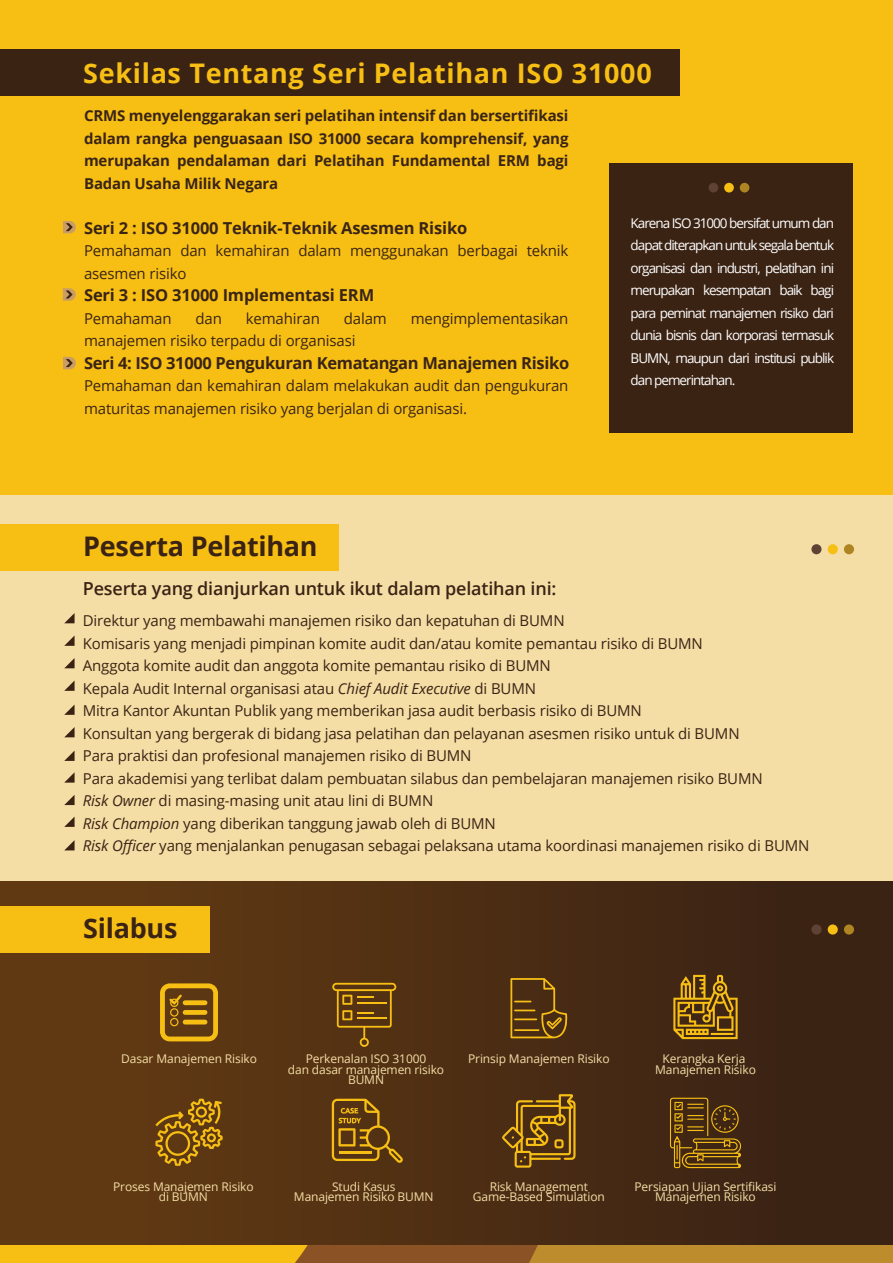
<style>
.page{position:relative;width:893px;height:1263px;background:#fff}
.page>*{position:absolute;margin:0;border:0;box-sizing:border-box;transform-origin:0 0}
.t1{font:700 27px "Open Sans";letter-spacing:.025em;color:#f7bf14}
.t2{font:700 27px "Open Sans";letter-spacing:-.01em;color:#3b2314}
.t3{font:600 18px "Open Sans";letter-spacing:-.01em;color:#3b2314}
.t4{font:700 16.5px "Open Sans";letter-spacing:-.01em;color:#3a2416}
.t5{font:15px/22.5px "Open Sans";letter-spacing:-.01em;color:#3b2314}
.t6{font:15px/22.5px "Open Sans";letter-spacing:-.01em;color:#3a2416}
.t7{font:700 15px/22.5px "Open Sans";letter-spacing:-.01em;color:#3a2416;text-align:justify}
.t8{font:13.5px/22.5px "Open Sans";letter-spacing:-.075em;color:#fff;text-align:justify}
.t9{font:12px/10.5px "Open Sans";letter-spacing:-.01em;color:#f4dea6;text-align:center}
.s1{font-style:italic}
</style>
<div class="page">
<div style="left:0;top:425px;width:893px;height:838px;background:#f4dea6"></div>
<div style="left:0;top:524px;width:338px;height:46px;background:#f7bf14"></div>
<div style="left:0;top:0;width:893px;height:494px;background:#f7bf14"></div>
<div style="left:0;top:881px;width:893px;height:374px;background:linear-gradient(to right,#663d13,#382114)"></div>
<div style="left:0;top:907px;width:209px;height:46px;background:#f7bf14"></div>
<div style="left:0;top:50px;width:679px;height:46px;background:#3b2314"></div>
<svg style="left:64px;top:613px;width:11px;height:10px"></svg>
<svg style="left:64px;top:635px;width:11px;height:11px"></svg>
<svg style="left:64px;top:658px;width:11px;height:10px"></svg>
<svg style="left:64px;top:680px;width:11px;height:11px"></svg>
<svg style="left:64px;top:704px;width:11px;height:11px"></svg>
<svg style="left:64px;top:727px;width:11px;height:10px"></svg>
<svg style="left:64px;top:750px;width:11px;height:11px"></svg>
<svg style="left:64px;top:772px;width:11px;height:11px"></svg>
<svg style="left:64px;top:795px;width:11px;height:10px"></svg>
<svg style="left:64px;top:816px;width:11px;height:11px"></svg>
<svg style="left:65px;top:840px;width:10px;height:10px"></svg>
<svg style="left:0;top:1246px;width:893px;height:17px;background:#c38e22"></svg>
<div style="left:844px;top:544px;width:10px;height:10px;background:#af8423;border-radius:50%"></div>
<div style="left:828px;top:544px;width:10px;height:10px;background:#f7bf14;border-radius:50%"></div>
<div style="left:811px;top:544px;width:10px;height:10px;background:#5e4334;border-radius:50%"></div>
<div style="left:844px;top:924px;width:10px;height:10px;background:#af8423;border-radius:50%"></div>
<div style="left:828px;top:924px;width:10px;height:10px;background:#f7bf14;border-radius:50%"></div>
<div style="left:811px;top:924px;width:10px;height:10px;background:#5e4334;border-radius:50%"></div>
<div style="left:609px;top:163px;width:243px;height:269px;background:#3b2314"></div>
<svg style="left:63px;top:221px;width:13px;height:12px"></svg>
<svg style="left:63px;top:357px;width:13px;height:12px"></svg>
<svg style="left:63px;top:288px;width:13px;height:13px"></svg>
<div style="left:740px;top:183px;width:9px;height:9px;background:#af8423;border-radius:50%"></div>
<div style="left:724px;top:183px;width:10px;height:9px;background:#f7bf14;border-radius:50%"></div>
<div style="left:709px;top:183px;width:9px;height:9px;background:#5e4334;border-radius:50%"></div>
<svg style="left:670px;top:1098px;width:72px;height:70px;background:#684814"></svg>
<svg style="left:673px;top:975px;width:65px;height:64px;background:#886314"></svg>
<svg style="left:332px;top:1099px;width:71px;height:64px;background:#7a5313"></svg>
<svg style="left:155px;top:1099px;width:68px;height:67px;background:#865c13"></svg>
<svg style="left:502px;top:1094px;width:74px;height:74px;background:#7a5514"></svg>
<svg style="left:510px;top:978px;width:57px;height:60px;background:#6b4814"></svg>
<svg style="left:332px;top:983px;width:64px;height:64px;background:#744d13"></svg>
<svg style="left:160px;top:983px;width:58px;height:58px;background:#9d6f13"></svg>
<h1 class="t1" style="left:83px;top:54px;width:570px">Sekilas Tentang Seri Pelatihan ISO 31000</h1>
<p class="t7" style="left:84px;top:104px;width:486px">CRMS menyelenggarakan seri pelatihan intensif dan bersertifikasi dalam rangka penguasaan ISO 31000 secara komprehensif, yang merupakan pendalaman dari Pelatihan Fundamental ERM bagi Badan Usaha Milik Negara</p>
<p class="t4" style="left:84px;top:216px;width:385px">Seri 2 : ISO 31000 Teknik-Teknik Asesmen Risiko</p>
<p class="t6" style="left:84px;top:239px;width:486px">Pemahaman dan kemahiran dalam menggunakan berbagai teknik asesmen risiko</p>
<p class="t4" style="left:84px;top:284px;width:292px">Seri 3 : ISO 31000 Implementasi ERM</p>
<p class="t6" style="left:84px;top:307px;width:89px">Pemahaman</p>
<p class="t6" style="left:196px;top:307px;width:28px">dan</p>
<p class="t6" style="left:246px;top:307px;width:76px">kemahiran</p>
<p class="t6" style="left:344px;top:307px;width:45px">dalam</p>
<p class="t6" style="left:411px;top:307px;width:159px">mengimplementasikan</p>
<p class="t6" style="left:84px;top:329px;width:273px">manajemen risiko terpadu di organisasi</p>
<p class="t4" style="left:84px;top:351px;width:487px">Seri 4: ISO 31000 Pengukuran Kematangan Manajemen Risiko</p>
<p class="t6" style="left:84px;top:374px;width:486px">Pemahaman dan kemahiran dalam melakukan audit dan pengukuran maturitas manajemen risiko yang berjalan di organisasi.</p>
<h1 class="t2" style="left:83px;top:527px;width:236px">Peserta Pelatihan</h1>
<p class="t8" style="left:631px;top:211px;width:205px">Karena ISO 31000 bersifat umum dan dapat diterapkan untuk segala bentuk organisasi dan industri, pelatihan ini merupakan kesempatan baik bagi para peminat manajemen risiko dari dunia bisnis dan korporasi termasuk BUMN, maupun dari institusi publik dan pemerintahan.</p>
<p class="t3" style="left:83px;top:576px;width:475px">Peserta yang dianjurkan untuk ikut dalam pelatihan ini:</p>
<p class="t5" style="left:83px;top:609px;width:728px">Direktur yang membawahi manajemen risiko dan kepatuhan di BUMN<br>Komisaris yang menjadi pimpinan komite audit dan/atau komite pemantau risiko di BUMN<br>Anggota komite audit dan anggota komite pemantau risiko di BUMN<br>Kepala Audit Internal organisasi atau <span class="s1">Chief Audit Executive</span> di BUMN<br>Mitra Kantor Akuntan Publik yang memberikan jasa audit berbasis risiko di BUMN<br>Konsultan yang bergerak di bidang jasa pelatihan dan pelayanan asesmen risiko untuk di BUMN<br>Para praktisi dan profesional manajemen risiko di BUMN<br>Para akademisi yang terlibat dalam pembuatan silabus dan pembelajaran manajemen risiko BUMN<br><span class="s1">Risk Owner</span> di masing-masing unit atau lini di BUMN<br><span class="s1">Risk Champion</span> yang diberikan tanggung jawab oleh di BUMN<br><span class="s1">Risk Officer</span> yang menjalankan penugasan sebagai pelaksana utama koordinasi manajemen risiko di BUMN</p>
<h1 class="t2" style="left:83px;top:909px;width:96px">Silabus</h1>
<p class="t9" style="left:121px;top:1053px;width:137px">Dasar Manajemen Risiko</p>
<p class="t9" style="left:288px;top:1053px;width:158px">Perkenalan ISO 31000<br>dan dasar manajemen risiko<br>BUMN</p>
<p class="t9" style="left:468px;top:1053px;width:143px">Prinsip Manajemen Risiko</p>
<p class="t9" style="left:655px;top:1053px;width:102px">Kerangka Kerja<br>Manajemen Risiko</p>
<p class="t9" style="left:113px;top:1181px;width:142px">Proses Manajemen Risiko di BUMN</p>
<p class="t9" style="left:294px;top:1181px;width:141px">Studi Kasus<br>Manajemen Risiko BUMN</p>
<p class="t9" style="left:473px;top:1181px;width:133px">Risk Management<br>Game-Based Simulation</p>
<p class="t9" style="left:634px;top:1181px;width:144px">Persiapan Ujian Sertifikasi<br>Manajemen Risiko</p>
</div>
